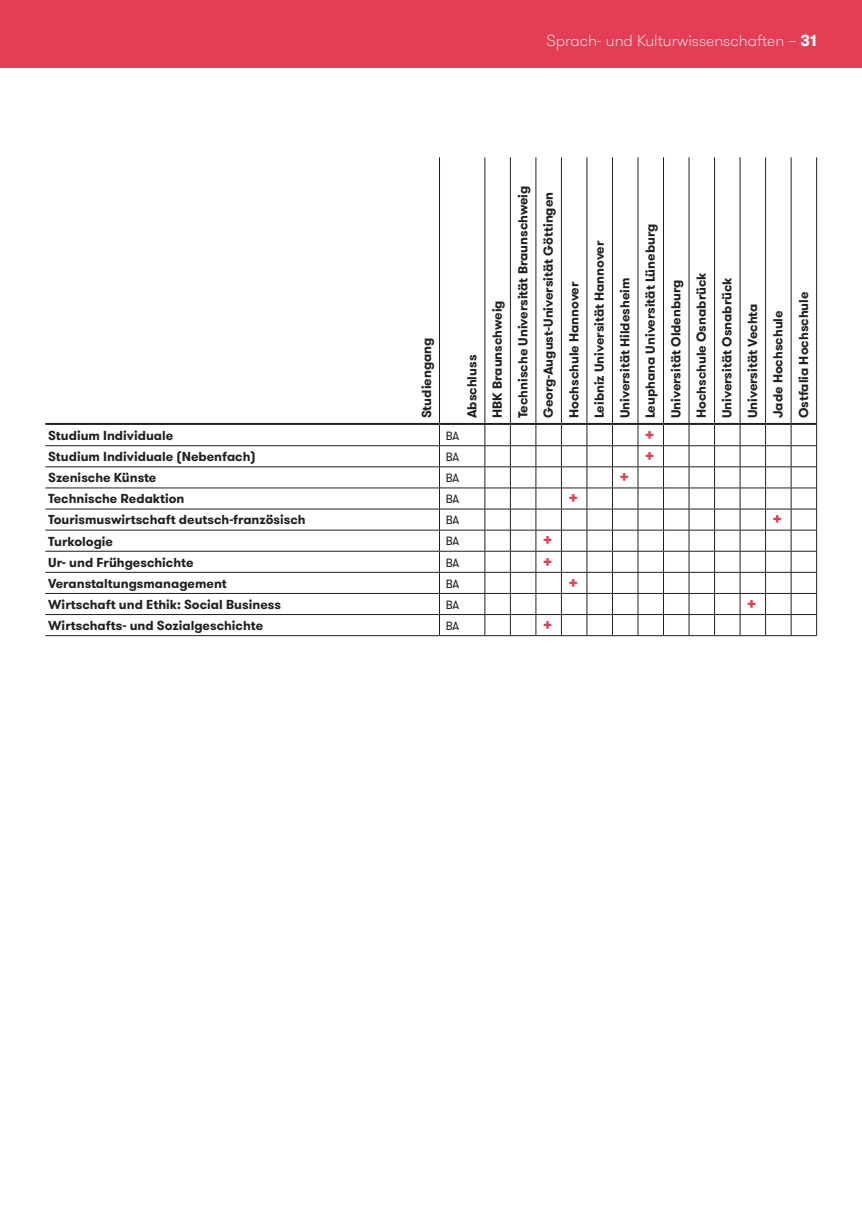
<style>
.page{position:relative;width:862px;height:1214px;background:#fff}
.page>*{position:absolute;margin:0;border:0;box-sizing:border-box;transform-origin:0 0}
.t1{font:700 18px "GT Walsheim";color:#e43d56}
.t2{font:100 16px "GT Walsheim";color:#fff}
.t3{font:700 13px/25.6px "GT Walsheim";color:#231f20}
.t4{font:12px "GT Walsheim";letter-spacing:-.03em;color:#231f20}
.s1{font-weight:700}
</style>
<div class="page">
<div style="left:0;top:0;width:862px;height:68px;background:#e43d56"></div>
<hr style="left:439px;top:157px;width:1px;height:266px;background:#231f20">
<hr style="left:484px;top:157px;width:1px;height:266px;background:#231f20">
<hr style="left:510px;top:157px;width:1px;height:266px;background:#231f20">
<hr style="left:535px;top:157px;width:1px;height:266px;background:#231f20">
<hr style="left:561px;top:157px;width:1px;height:266px;background:#231f20">
<hr style="left:586px;top:157px;width:1px;height:266px;background:#231f20">
<hr style="left:612px;top:157px;width:1px;height:266px;background:#231f20">
<hr style="left:637px;top:157px;width:1px;height:266px;background:#231f20">
<hr style="left:663px;top:157px;width:1px;height:266px;background:#231f20">
<hr style="left:688px;top:157px;width:1px;height:266px;background:#231f20">
<hr style="left:714px;top:157px;width:1px;height:266px;background:#231f20">
<hr style="left:740px;top:157px;width:1px;height:266px;background:#231f20">
<hr style="left:765px;top:157px;width:1px;height:266px;background:#231f20">
<hr style="left:791px;top:157px;width:1px;height:266px;background:#231f20">
<hr style="left:816px;top:157px;width:1px;height:267px;background:#231f20">
<hr style="left:45px;top:445px;width:394px;height:1px;background:#231f20">
<hr style="left:439px;top:445px;width:46px;height:1px;background:#231f20">
<hr style="left:45px;top:466px;width:394px;height:1px;background:#231f20">
<hr style="left:439px;top:466px;width:46px;height:1px;background:#231f20">
<hr style="left:45px;top:487px;width:394px;height:1px;background:#231f20">
<hr style="left:439px;top:487px;width:46px;height:1px;background:#231f20">
<hr style="left:45px;top:508px;width:394px;height:1px;background:#231f20">
<hr style="left:439px;top:508px;width:46px;height:1px;background:#231f20">
<hr style="left:45px;top:529px;width:394px;height:1px;background:#231f20">
<hr style="left:439px;top:529px;width:46px;height:1px;background:#231f20">
<hr style="left:45px;top:551px;width:394px;height:1px;background:#231f20">
<hr style="left:439px;top:551px;width:46px;height:1px;background:#231f20">
<hr style="left:45px;top:572px;width:394px;height:1px;background:#231f20">
<hr style="left:439px;top:572px;width:46px;height:1px;background:#231f20">
<hr style="left:45px;top:593px;width:394px;height:1px;background:#231f20">
<hr style="left:439px;top:593px;width:46px;height:1px;background:#231f20">
<hr style="left:45px;top:614px;width:394px;height:1px;background:#231f20">
<hr style="left:439px;top:614px;width:46px;height:1px;background:#231f20">
<svg style="left:439px;top:425px;width:1px;height:210px"></svg>
<hr style="left:45px;top:635px;width:394px;height:1px;background:#231f20">
<hr style="left:439px;top:635px;width:46px;height:1px;background:#231f20">
<svg style="left:484px;top:424px;width:333px;height:212px"></svg>
<hr style="left:45px;top:423px;width:394px;height:2px;background:#231f20">
<hr style="left:439px;top:423px;width:46px;height:2px;background:#231f20">
<hr style="left:485px;top:423px;width:25px;height:2px;background:#231f20">
<hr style="left:510px;top:423px;width:26px;height:2px;background:#231f20">
<hr style="left:536px;top:423px;width:25px;height:2px;background:#231f20">
<hr style="left:561px;top:423px;width:26px;height:2px;background:#231f20">
<hr style="left:587px;top:423px;width:25px;height:2px;background:#231f20">
<hr style="left:612px;top:423px;width:26px;height:2px;background:#231f20">
<hr style="left:638px;top:423px;width:25px;height:2px;background:#231f20">
<hr style="left:663px;top:423px;width:26px;height:2px;background:#231f20">
<hr style="left:689px;top:423px;width:25px;height:2px;background:#231f20">
<hr style="left:714px;top:423px;width:26px;height:2px;background:#231f20">
<hr style="left:740px;top:423px;width:25px;height:2px;background:#231f20">
<hr style="left:765px;top:423px;width:26px;height:2px;background:#231f20">
<hr style="left:791px;top:423px;width:25px;height:2px;background:#231f20">
<p class="t2" style="left:546px;top:30px;width:272px">Sprach- und Kulturwissenschaften – <span class="s1">31</span></p>
<p class="t3" style="left:414px;top:418px;width:82px;rotate:-90deg">Studiengang</p>
<p class="t3" style="left:459px;top:418px;width:234px;rotate:-90deg">Abschluss<br>HBK Braunschweig<br>Technische Universität Braunschweig<br>Georg-August-Universität Göttingen<br>Hochschule Hannover<br>Leibniz Universität Hannover<br>Universität Hildesheim<br>Leuphana Universität Lüneburg<br>Universität Oldenburg<br>Hochschule Osnabrück<br>Universität Osnabrück<br>Universität Vechta<br>Jade Hochschule<br>Ostfalia Hochschule</p>
<p class="t3" style="left:48px;top:423px;width:127px">Studium Individuale</p>
<p class="t4" style="left:446px;top:428px;width:15px">BA</p>
<h1 class="t1" style="left:644px;top:422px;width:13px">+</h1>
<p class="t3" style="left:48px;top:444px;width:209px">Studium Individuale (Nebenfach)</p>
<p class="t4" style="left:446px;top:449px;width:15px">BA</p>
<h1 class="t1" style="left:644px;top:443px;width:13px">+</h1>
<p class="t3" style="left:48px;top:465px;width:110px">Szenische Künste</p>
<p class="t4" style="left:446px;top:470px;width:15px">BA</p>
<h1 class="t1" style="left:619px;top:464px;width:13px">+</h1>
<p class="t3" style="left:48px;top:486px;width:138px">Technische Redaktion</p>
<p class="t4" style="left:446px;top:491px;width:15px">BA</p>
<h1 class="t1" style="left:567px;top:485px;width:13px">+</h1>
<p class="t3" style="left:48px;top:507px;width:259px">Tourismuswirtschaft deutsch-französisch</p>
<p class="t4" style="left:446px;top:512px;width:15px">BA</p>
<h1 class="t1" style="left:772px;top:506px;width:13px">+</h1>
<p class="t3" style="left:48px;top:528px;width:66px">Turkologie</p>
<p class="t4" style="left:446px;top:533px;width:15px">BA</p>
<h1 class="t1" style="left:542px;top:527px;width:13px">+</h1>
<p class="t3" style="left:48px;top:549px;width:147px">Ur- und Frühgeschichte</p>
<p class="t4" style="left:446px;top:554px;width:15px">BA</p>
<h1 class="t1" style="left:542px;top:548px;width:13px">+</h1>
<p class="t3" style="left:48px;top:570px;width:180px">Veranstaltungsmanagement</p>
<p class="t4" style="left:446px;top:576px;width:15px">BA</p>
<h1 class="t1" style="left:567px;top:569px;width:13px">+</h1>
<p class="t3" style="left:48px;top:591px;width:234px">Wirtschaft und Ethik: Social Business</p>
<p class="t4" style="left:446px;top:597px;width:15px">BA</p>
<h1 class="t1" style="left:746px;top:590px;width:13px">+</h1>
<p class="t3" style="left:48px;top:612px;width:216px">Wirtschafts- und Sozialgeschichte</p>
<p class="t4" style="left:446px;top:618px;width:15px">BA</p>
<h1 class="t1" style="left:542px;top:611px;width:13px">+</h1>
</div>
